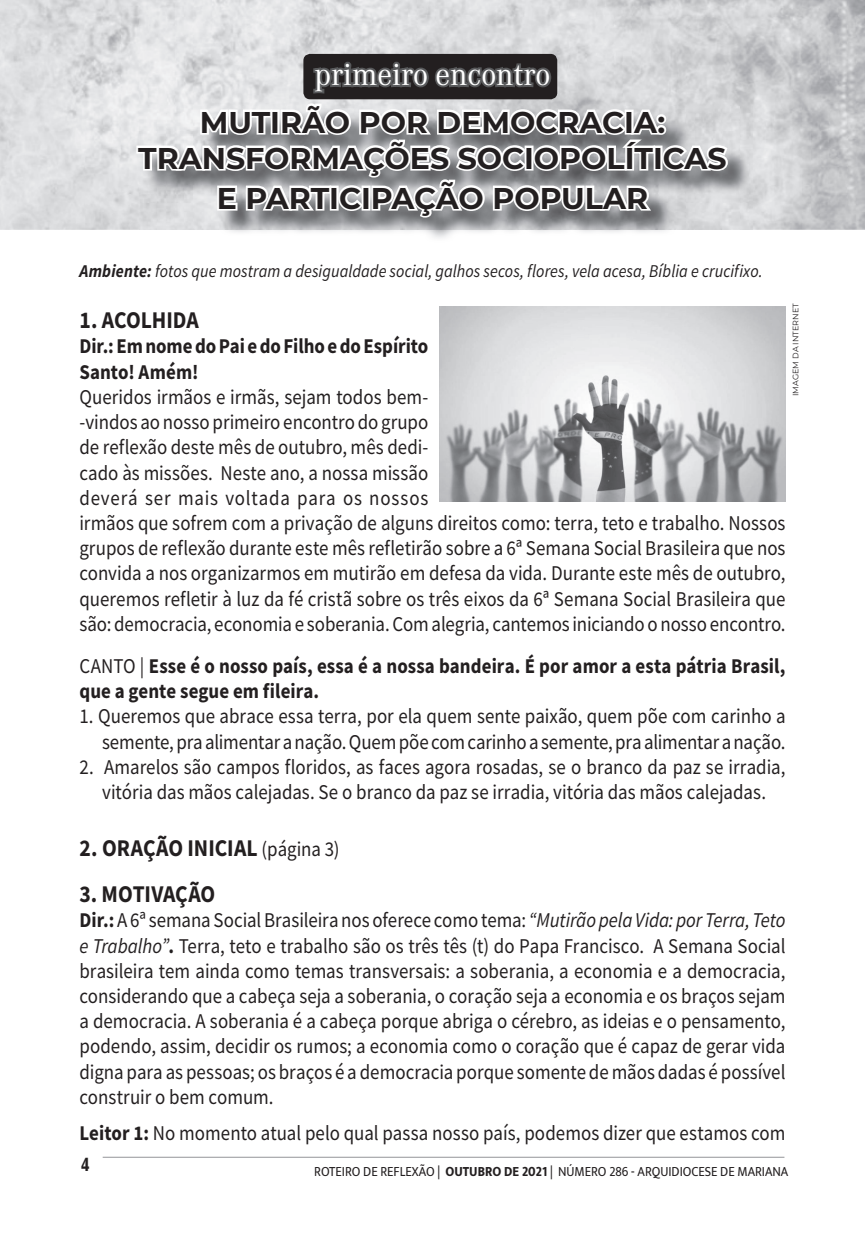
<style>
.page{position:relative;width:865px;height:1248px;background:#fff}
.page>*{position:absolute;margin:0;border:0;box-sizing:border-box;transform-origin:0 0}
.t1{font:700 30px/36px "Montserrat";color:#231f20;text-align:center}
.t2{font:30px "Corporate ABQ";color:#fff}
.t3{font:700 24px "Source Sans Pro";color:#231f20;scale:.9 1}
.t4{font:21px/25.2px "Source Sans Pro";color:#231f20;scale:.9 1}
.t5{font:700 21px/25.2px "Source Sans Pro";letter-spacing:.005em;color:#231f20;scale:.9 1}
.t6{font:italic 18px "Source Sans Pro";letter-spacing:.005em;color:#231f20;scale:.9 1}
.t7{font:18px "Geometric 706 BT Black Condensed B";color:#231f20}
.t8{font:14px "Mukta";color:#231f20;scale:.9 1}
.t9{font:8px "Montserrat";color:#231f20}
.s1{font-weight:700}
.s2{font-weight:400}
.s3{font-weight:400;font-size:21px}
.s4{font-style:italic}
.s5{font-weight:800}
</style>
<div class="page">
<hr style="left:103px;top:1156px;width:681px;height:1px;background:#939598">
<img style="left:0;top:0;width:865px;height:230px">
<div style="left:304px;top:55px;width:252px;height:43px;background:#231f20;border-radius:6px"></div>
<div style="left:303px;top:54px;width:254px;height:45px;border:2px solid #231f20;border-radius:6px"></div>
<img style="left:730px;top:106px;width:22px;height:124px">
<svg style="left:134px;top:60px;width:596px;height:442px"></svg>
<img style="left:440px;top:306px;width:345px;height:195px">
<h1 class="t2" style="left:314px;top:57px;width:237px">primeiro encontro</h1>
<h1 class="t1" style="left:138px;top:102px;width:590px">MUTIRÃO POR DEMOCRACIA:<br>TRANSFORMAÇÕES SOCIOPOLÍTICAS</h1>
<h1 class="t1" style="left:217px;top:178px;width:433px">E PARTICIPAÇÃO POPULAR</h1>
<p class="t6" style="left:79px;top:259px;width:760px"><span class="s1">Ambiente:</span> fotos que mostram a desigualdade social, galhos secos, flores, vela acesa, Bíblia e crucifixo.</p>
<p class="t3" style="left:79px;top:304px;width:134px">1. ACOLHIDA</p>
<p class="t5" style="left:79px;top:333px;width:389px">Dir.: Em nome do Pai e do Filho e do Espírito<br>Santo! Amém!</p>
<p class="t4" style="left:79px;top:384px;width:786px">Queridos irmãos e irmãs, sejam todos bem-<br>-vindos ao nosso primeiro encontro do grupo<br>de reflexão deste mês de outubro, mês dedi-<br>cado às missões. Neste ano, a nossa missão<br>deverá ser mais voltada para os nossos<br>irmãos que sofrem com a privação de alguns direitos como: terra, teto e trabalho. Nossos grupos de reflexão durante este mês refletirão sobre a 6ª Semana Social Brasileira que nos convida a nos organizarmos em mutirão em defesa da vida. Durante este mês de outubro, queremos refletir à luz da fé cristã sobre os três eixos da 6ª Semana Social Brasileira que são: democracia, economia e soberania. Com alegria, cantemos iniciando o nosso encontro.</p>
<p class="t5" style="left:79px;top:653px;width:786px"><span class="s2">CANTO |</span> Esse é o nosso país, essa é a nossa bandeira. É por amor a esta pátria Brasil, que a gente segue em fileira.</p>
<p class="t4" style="left:79px;top:703px;width:786px;text-align:right">1. Queremos que abrace essa terra, por ela quem sente paixão, quem põe com carinho a semente, pra alimentar a nação. Quem põe com carinho a semente, pra alimentar a nação.</p>
<p class="t4" style="left:79px;top:754px;width:786px;text-align:center">2. Amarelos são campos floridos, as faces agora rosadas, se o branco da paz se irradia, vitória das mãos calejadas. Se o branco da paz se irradia, vitória das mãos calejadas.</p>
<p class="t3" style="left:79px;top:832px;width:290px">2. ORAÇÃO INICIAL <span class="s3">(página 3)</span></p>
<p class="t3" style="left:79px;top:877px;width:152px">3. MOTIVAÇÃO</p>
<p class="t4" style="left:79px;top:907px;width:786px;text-align:justify"><span class="s1">Dir.:</span> A 6ª semana Social Brasileira nos oferece como tema: <span class="s4">“Mutirão pela Vida: por Terra, Teto e Trabalho”</span><span class="s1">.</span> Terra, teto e trabalho são os três tês (t) do Papa Francisco. A Semana Social brasileira tem ainda como temas transversais: a soberania, a economia e a democracia, considerando que a cabeça seja a soberania, o coração seja a economia e os braços sejam a democracia. A soberania é a cabeça porque abriga o cérebro, as ideias e o pensamento, podendo, assim, decidir os rumos; a economia como o coração que é capaz de gerar vida digna para as pessoas; os braços é a democracia porque somente de mãos dadas é possível construir o bem comum.</p>
<p class="t4" style="left:79px;top:1120px;width:786px"><span class="s1">Leitor 1:</span> No momento atual pelo qual passa nosso país, podemos dizer que estamos com</p>
<p class="t9" style="left:790px;top:396px;width:94px;rotate:-90deg">IMAGEM DA INTERNET</p>
<p class="t7" style="left:81px;top:1153px;width:10px">4</p>
<p class="t8" style="left:314px;top:1162px;width:528px">ROTEIRO DE REFLEXÃO | <span class="s5">OUTUBRO DE 2021</span> | NÚMERO 286 - ARQUIDIOCESE DE MARIANA</p>
</div>
